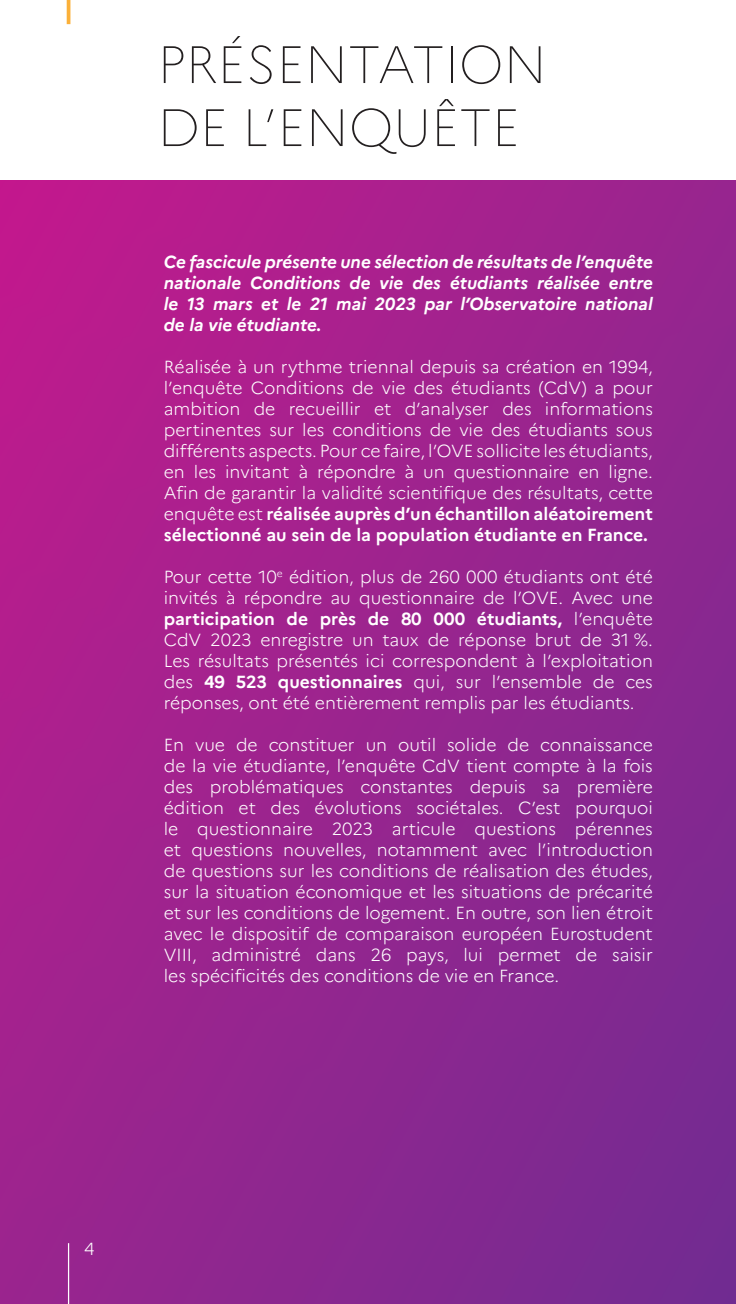
<style>
.page{position:relative;width:736px;height:1304px;background:#fff}
.page>*{position:absolute;margin:0;border:0;box-sizing:border-box;transform-origin:0 0}
.t1{font:100 52.5px/63px "Marianne";color:#231f20}
.t2{font:300 17.5px/21px "Marianne";color:#fff;text-align:justify}
.t3{font:italic 700 17.5px/21px "Marianne";color:#fff;text-align:justify}
.s1{font-weight:700}
</style>
<div class="page">
<img style="left:0;top:739px;width:566px;height:565px">
<img style="left:566px;top:180px;width:170px;height:1124px">
<img style="left:0;top:180px;width:567px;height:559px">
<hr style="left:67px;top:0;width:3px;height:24px;background:#fbb039">
<hr style="left:68px;top:1243px;width:1px;height:61px;background:#fff">
<h1 class="t1" style="left:157px;top:33px;width:391px">PRÉSENTATION<br>DE L’ENQUÊTE</h1>
<p class="t3" style="left:164px;top:249px;width:490px">Ce fascicule présente une sélection de résultats de l’enquête nationale Conditions de vie des étudiants réalisée entre le 13 mars et le 21 mai 2023 par l’Observatoire national de la vie étudiante.</p>
<p class="t2" style="left:164px;top:356px;width:491px">Réalisée à un rythme triennal depuis sa création en 1994, l’enquête Conditions de vie des étudiants (CdV) a pour ambition de recueillir et d’analyser des informations pertinentes sur les conditions de vie des étudiants sous différents aspects. Pour ce faire, l’OVE sollicite les étudiants, en les invitant à répondre à un questionnaire en ligne.<br>Afin de garantir la validité scientifique des résultats, cette enquête est <span class="s1">réalisée auprès d’un échantillon aléatoirement sélectionné au sein de la population étudiante en France.</span></p>
<p class="t2" style="left:164px;top:566px;width:491px">Pour cette 10<sup>e</sup> édition, plus de 260 000 étudiants ont été invités à répondre au questionnaire de l’OVE. Avec une <span class="s1">participation de près de 80 000 étudiants,</span> l’enquête CdV 2023 enregistre un taux de réponse brut de 31 %.<br>Les résultats présentés ici correspondent à l’exploitation des <span class="s1">49 523 questionnaires</span> qui, sur l’ensemble de ces réponses, ont été entièrement remplis par les étudiants.</p>
<p class="t2" style="left:164px;top:734px;width:491px">En vue de constituer un outil solide de connaissance de la vie étudiante, l’enquête CdV tient compte à la fois des problématiques constantes depuis sa première édition et des évolutions sociétales. C’est pourquoi le questionnaire 2023 articule questions pérennes et questions nouvelles, notamment avec l’introduction de questions sur les conditions de réalisation des études, sur la situation économique et les situations de précarité et sur les conditions de logement. En outre, son lien étroit avec le dispositif de comparaison européen Eurostudent VIII, administré dans 26 pays, lui permet de saisir les spécificités des conditions de vie en France.</p>
<p class="t2" style="left:84px;top:1239px;width:12px">4</p>
</div>
